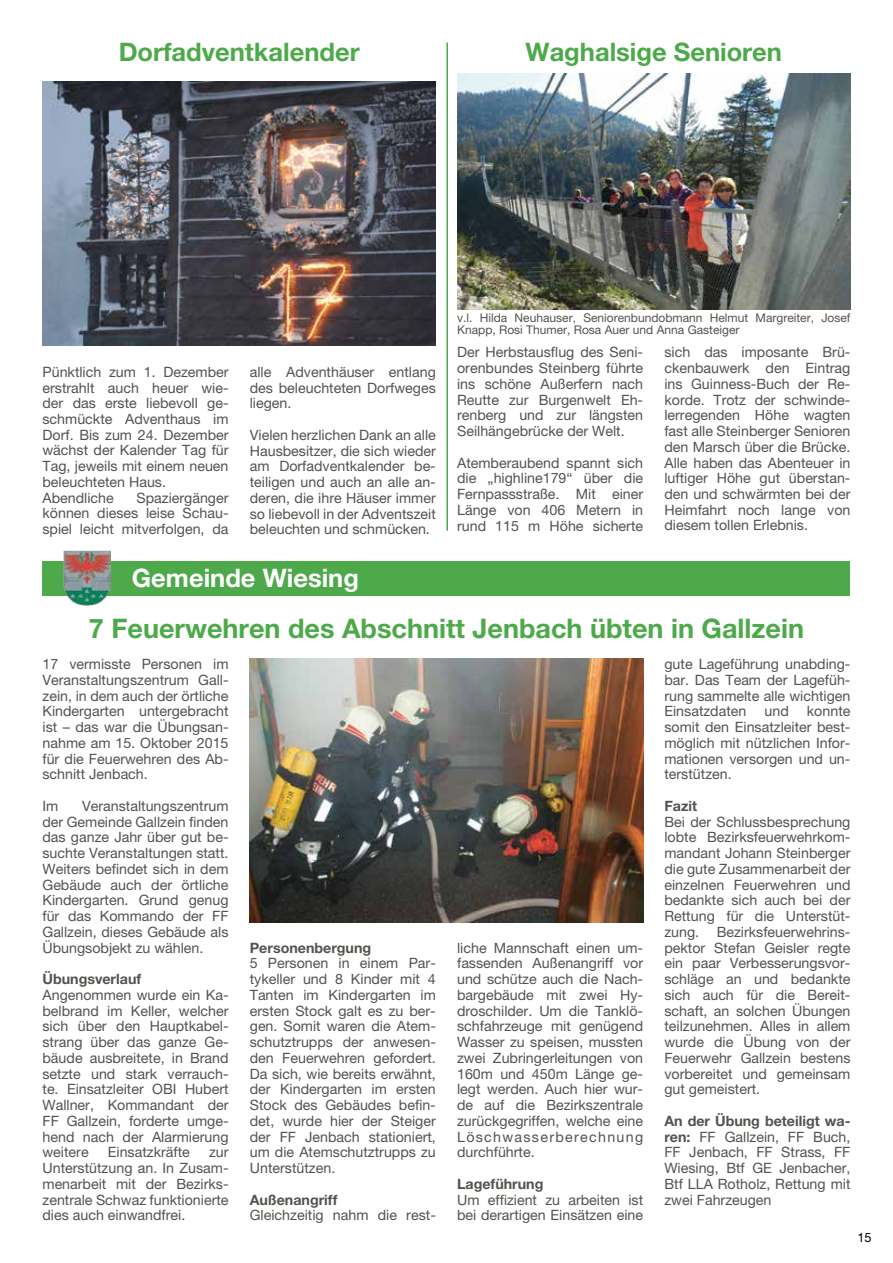
<style>
.page{position:relative;width:893px;height:1263px;background:#fff}
.page>*{position:absolute;margin:0;border:0;box-sizing:border-box;transform-origin:0 0}
.t1{font:700 27px "Helvetica Neue LT Pro";color:#4da94a}
.t2{font:700 25.5px "Helvetica Neue LT Pro";color:#4da94a}
.t3{font:700 25.5px "Helvetica Neue LT Pro";color:#fff}
.t4{font:14.25px/15.8px "Helvetica Neue LT Pro";color:#55524e;text-align:justify}
.t5{font:700 14.25px "Helvetica Neue LT Pro";color:#55524e}
.t6{font:12.75px "Helvetica Neue LT Pro";color:#000}
.t7{font:12px/12px "Helvetica Neue LT Pro";color:#55524e}
.s1{font-weight:700}
</style>
<div class="page">
<hr style="left:446px;top:43px;width:2px;height:488px;background:#4da94a">
<img style="left:457px;top:73px;width:393px;height:236px">
<div style="left:43px;top:561px;width:807px;height:34px;background:#4da94a"></div>
<img style="left:64px;top:551px;width:47px;height:55px">
<img style="left:250px;top:659px;width:393px;height:263px">
<img style="left:43px;top:82px;width:393px;height:263px">
<h2 class="t2" style="left:119px;top:36px;width:242px">Dorfadventkalender</h2>
<h2 class="t2" style="left:526px;top:36px;width:258px">Waghalsige Senioren</h2>
<p class="t4" style="left:43px;top:364px;width:188px;text-align:left">Pünktlich zum 1. Dezember erstrahlt auch heuer wie&shy;der das erste liebevoll ge&shy;schmückte Adventhaus im<br>Dorf. Bis zum 24. Dezember wächst der Kalender Tag für<br>Tag, jeweils mit einem neuen beleuchteten Haus.<br>Abendliche</p>
<p class="t4" style="left:43px;top:490px;width:188px;text-indent:94px">Spaziergänger können dieses leise Schau&shy;spiel leicht mitverfolgen, da</p>
<p class="t4" style="left:250px;top:364px;width:188px">alle Adventhäuser entlang des beleuchteten Dorfweges liegen.</p>
<p class="t4" style="left:250px;top:427px;width:188px">Vielen herzlichen Dank an alle Hausbesitzer, die sich wieder am Dorfadventkalender be&shy;teiligen und auch an alle an&shy;deren, die ihre Häuser immer so liebevoll in der Adventszeit beleuchten und schmücken.</p>
<p class="t7" style="left:457px;top:312px;width:395px">v.l. Hilda Neuhauser, Seniorenbundobmann Helmut Margreiter, Josef<br>Knapp, Rosi Thumer, Rosa Auer und Anna Gasteiger</p>
<p class="t4" style="left:664px;top:344px;width:188px">sich das imposante Brü&shy;ckenbauwerk den Eintrag ins Guinness-Buch der Re&shy;korde. Trotz der schwinde&shy;lerregenden Höhe wagten fast alle Steinberger Senioren den Marsch über die Brücke.<br>Alle haben das Abenteuer in luftiger Höhe gut überstan&shy;den und schwärmten bei der Heimfahrt noch lange von diesem tollen Erlebnis.</p>
<p class="t4" style="left:457px;top:344px;width:188px">Der Herbstausflug des Seni&shy;orenbundes Steinberg führte ins schöne Außerfern nach Reutte zur Burgenwelt Eh&shy;renberg und zur längsten Seilhängebrücke der Welt.</p>
<p class="t4" style="left:457px;top:454px;width:188px">Atemberaubend spannt sich die „highline179“ über die Fernpassstraße. Mit einer Länge von 406 Metern in rund 115 m Höhe sicherte</p>
<h2 class="t3" style="left:132px;top:563px;width:229px">Gemeinde Wiesing</h2>
<h1 class="t1" style="left:89px;top:611px;width:716px">7 Feuerwehren des Abschnitt Jenbach übten in Gallzein</h1>
<p class="t4" style="left:43px;top:656px;width:188px">17 vermisste Personen im Veranstaltungszentrum Gall&shy;zein, in dem auch der örtliche Kindergarten untergebracht ist – das war die Übungsan&shy;nahme am 15. Oktober 2015 für die Feuerwehren des Ab&shy;schnitt Jenbach.</p>
<p class="t4" style="left:43px;top:798px;width:17px">Im</p>
<p class="t4" style="left:43px;top:798px;width:188px;text-indent:40px">Veranstaltungszentrum der Gemeinde Gallzein finden das ganze Jahr über gut be&shy;suchte Veranstaltungen statt.<br>Weiters befindet sich in dem Gebäude auch der örtliche Kindergarten. Grund genug für das Kommando der FF Gallzein, dieses Gebäude als Übungsobjekt zu wählen.</p>
<p class="t5" style="left:43px;top:970px;width:100px">Übungsverlauf</p>
<p class="t4" style="left:43px;top:987px;width:188px">Angenommen wurde ein Ka&shy;belbrand im Keller, welcher sich über den Hauptkabel&shy;strang über das ganze Ge&shy;bäude ausbreitete, in Brand setzte und stark verrauch&shy;te. Einsatzleiter OBI Hubert Wallner, Kommandant der FF Gallzein, forderte umge&shy;hend nach der Alarmierung weitere</p>
<p class="t4" style="left:108px;top:1144px;width:84px">Einsatzkräfte</p>
<p class="t4" style="left:43px;top:1144px;width:188px;text-indent:167px">zur Unterstützung an. In Zusam&shy;menarbeit mit der Bezirks&shy;zentrale Schwaz funktionierte dies auch einwandfrei.</p>
<p class="t5" style="left:250px;top:939px;width:123px">Personenbergung</p>
<p class="t4" style="left:250px;top:955px;width:188px">5 Personen in einem Par&shy;tykeller und 8 Kinder mit 4<br>Tanten im Kindergarten im ersten Stock galt es zu ber&shy;gen. Somit waren die Atem&shy;schutztrupps der anwesen&shy;den Feuerwehren gefordert.<br>Da sich, wie bereits erwähnt, der Kindergarten im ersten Stock des Gebäudes befin&shy;det, wurde hier der Steiger der FF Jenbach stationiert, um die Atemschutztrupps zu Unterstützen.</p>
<p class="t5" style="left:250px;top:1191px;width:89px">Außenangriff</p>
<p class="t4" style="left:250px;top:1207px;width:188px">Gleichzeitig nahm die rest-</p>
<p class="t4" style="left:457px;top:939px;width:188px">liche Mannschaft einen um&shy;fassenden Außenangriff vor und schütze auch die Nach&shy;bargebäude mit zwei Hy&shy;droschilder. Um die Tanklö&shy;schfahrzeuge mit genügend Wasser zu speisen, mussten zwei Zubringerleitungen von 160m und 450m Länge ge&shy;legt werden. Auch hier wur&shy;de auf die Bezirkszentrale zurückgegriffen, welche eine Löschwasserberechnung durchführte.</p>
<p class="t5" style="left:457px;top:1175px;width:88px">Lageführung</p>
<p class="t4" style="left:457px;top:1191px;width:188px">Um effizient zu arbeiten ist bei derartigen Einsätzen eine</p>
<p class="t4" style="left:664px;top:656px;width:188px">gute Lageführung unabding&shy;bar. Das Team der Lagefüh&shy;rung sammelte alle wichtigen Einsatzdaten</p>
<p class="t4" style="left:664px;top:703px;width:188px;text-indent:142px">konnte somit den Einsatzleiter best&shy;möglich mit nützlichen Infor&shy;mationen versorgen und un&shy;terstützen.</p>
<p class="t5" style="left:664px;top:797px;width:34px">Fazit</p>
<p class="t4" style="left:664px;top:813px;width:188px">Bei der Schlussbesprechung lobte Bezirksfeuerwehrkom&shy;mandant Johann Steinberger die gute Zusammenarbeit der einzelnen Feuerwehren und bedankte sich auch bei der Rettung für die Unterstüt&shy;zung. Bezirksfeuerwehrins&shy;pektor Stefan Geisler regte ein paar Verbesserungsvor&shy;schläge an und bedankte sich auch für die Bereit&shy;schaft, an solchen Übungen teilzunehmen. Alles in allem wurde die Übung von der Feuerwehr Gallzein bestens vorbereitet und gemeinsam gut gemeistert.</p>
<p class="t4" style="left:664px;top:1113px;width:188px"><span class="s1">An der Übung beteiligt wa&shy;ren:</span> FF Gallzein, FF Buch, FF Jenbach, FF Strass, FF Wiesing, Btf GE Jenbacher, Btf LLA Rotholz, Rettung mit zwei Fahrzeugen</p>
<p class="t4" style="left:764px;top:703px;width:26px">und</p>
<p class="t6" style="left:857px;top:1229px;width:16px">15</p>
</div>
